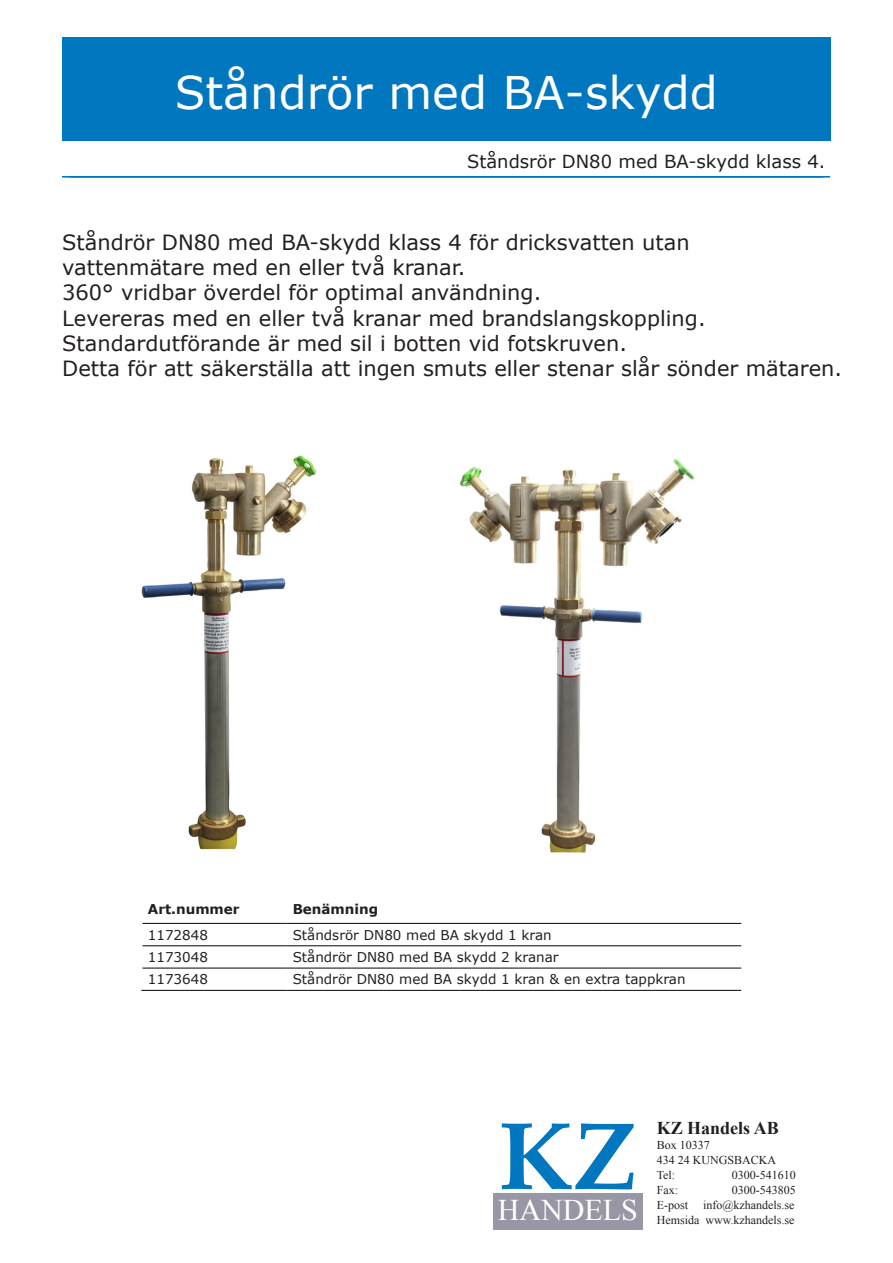
<style>
.page{position:relative;width:893px;height:1263px;background:#fff}
.page>*{position:absolute;margin:0;border:0;box-sizing:border-box;transform-origin:0 0}
.t1{font:700 96px "Book Antiqua";color:#0077be}
.t2{font:45px "Verdana";color:#fff}
.t3{font:30px "Times New Roman";color:#fff}
.t4{font:21px/25.2px "Verdana";color:#231f20}
.t5{font:18px "Verdana";color:#231f20}
.t6{font:700 18px "Times New Roman";color:#231f20}
.t7{font:13.5px "Verdana";color:#231f20}
.t8{font:700 13.5px "Verdana";color:#231f20}
.t9{font:12px "Times New Roman";color:#231f20}
</style>
<div class="page">
<img style="left:63px;top:177px;width:479px;height:1px">
<div style="left:62px;top:176px;width:768px;height:1px;border:1px solid #0077be"></div>
<div style="left:62px;top:37px;width:769px;height:103px;background:#0077be"></div>
<img style="left:141px;top:455px;width:175px;height:394px">
<img style="left:460px;top:459px;width:235px;height:393px">
<hr style="left:142px;top:945px;width:145px;height:1px;background:#231f20">
<hr style="left:287px;top:945px;width:454px;height:1px;background:#231f20">
<hr style="left:142px;top:967px;width:145px;height:2px;background:#231f20">
<hr style="left:287px;top:967px;width:454px;height:2px;background:#231f20">
<hr style="left:141px;top:990px;width:146px;height:1px;background:#231f20">
<hr style="left:287px;top:990px;width:454px;height:1px;background:#231f20">
<hr style="left:142px;top:923px;width:145px;height:1px;background:#231f20">
<hr style="left:287px;top:923px;width:454px;height:1px;background:#231f20">
<p class="t2" style="left:175px;top:62px;width:545px">Ståndrör med BA-skydd</p>
<p class="t5" style="left:467px;top:149px;width:360px">Ståndsrör DN80 med BA-skydd klass 4.</p>
<p class="t4" style="left:62px;top:230px;width:781px">Ståndrör DN80 med BA-skydd klass 4 för dricksvatten utan<br>vattenmätare med en eller två kranar.<br>360° vridbar överdel för optimal användning.<br>Levereras med en eller två kranar med brandslangskoppling.<br>Standardutförande är med sil i botten vid fotskruven.<br>Detta för att säkerställa att ingen smuts eller stenar slår sönder mätaren.</p>
<p class="t8" style="left:148px;top:900px;width:93px">Art.nummer</p>
<p class="t8" style="left:293px;top:900px;width:87px">Benämning</p>
<p class="t7" style="left:148px;top:925px;width:62px">1172848</p>
<p class="t7" style="left:293px;top:925px;width:261px">Ståndsrör DN80 med BA skydd 1 kran</p>
<p class="t7" style="left:148px;top:948px;width:62px">1173048</p>
<p class="t7" style="left:293px;top:948px;width:267px">Ståndrör DN80 med BA skydd 2 kranar</p>
<p class="t7" style="left:148px;top:970px;width:62px">1173648</p>
<p class="t7" style="left:293px;top:970px;width:394px">Ståndrör DN80 med BA skydd 1 kran &amp; en extra tappkran</p>
<p class="t1" style="left:498px;top:1091px;width:140px">KZ</p>
<p class="t3" style="left:498px;top:1190px;width:141px">HANDELS</p>
<p class="t6" style="left:657px;top:1116px;width:124px">KZ Handels AB</p>
<p class="t9" style="left:657px;top:1137px;width:55px">Box 10337</p>
<p class="t9" style="left:657px;top:1152px;width:121px">434 24 KUNGSBACKA</p>
<p class="t9" style="left:657px;top:1167px;width:20px">Tel:</p>
<p class="t9" style="left:732px;top:1167px;width:65px">0300-541610</p>
<p class="t9" style="left:657px;top:1182px;width:23px">Fax:</p>
<p class="t9" style="left:732px;top:1182px;width:65px">0300-543805</p>
<p class="t9" style="left:657px;top:1197px;width:139px">E-post info@kzhandels.se</p>
<p class="t9" style="left:657px;top:1212px;width:139px">Hemsida www.kzhandels.se</p>
</div>
